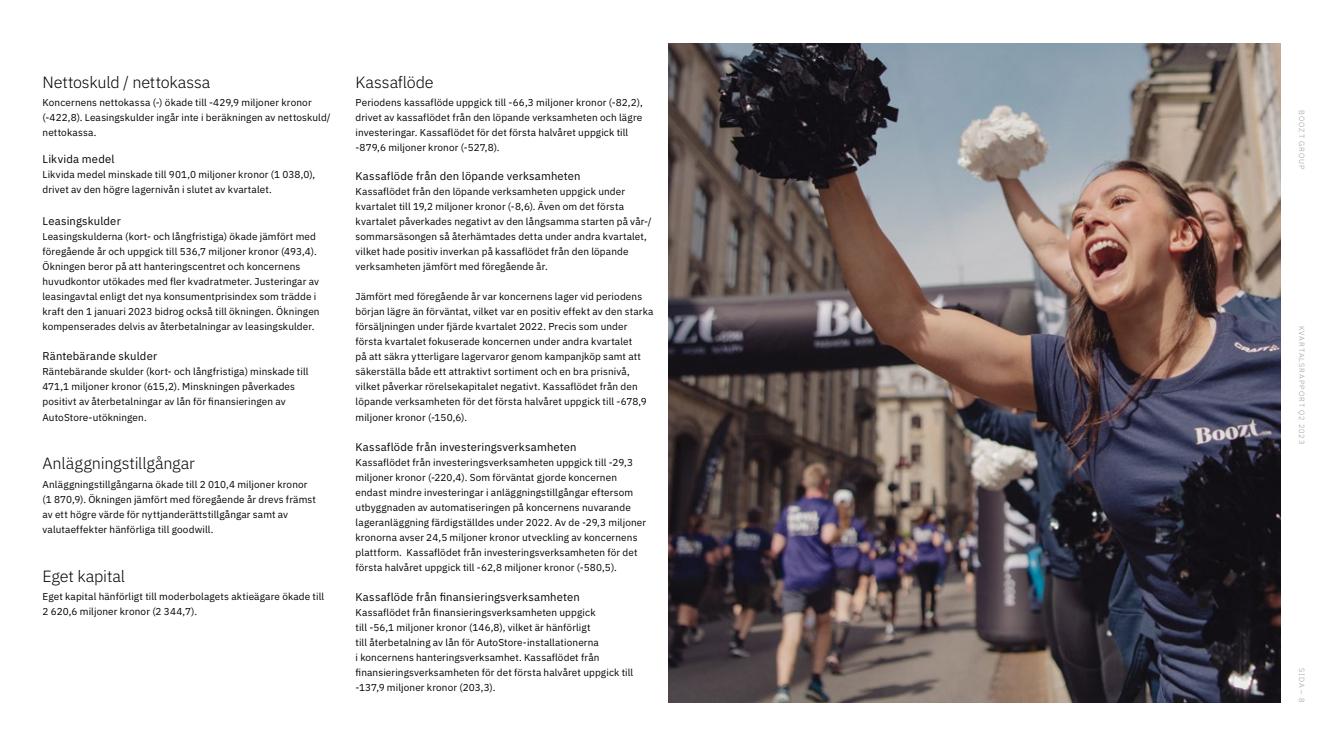
<style>
.page{position:relative;width:1323px;height:745px;background:#fff}
.page>*{position:absolute;margin:0;border:0;box-sizing:border-box;transform-origin:0 0}
.t1{font:300 16.25px "IBM Plex Sans";letter-spacing:-.01em;color:#000}
.t2{font:11.25px "IBM Plex Sans";letter-spacing:.015em;color:#000}
.t3{font:10px/15px "IBM Plex Sans";letter-spacing:.015em;color:#000}
.t4{font:300 7.5px "IBM Plex Sans";letter-spacing:.125em;color:#999}
</style>
<div class="page">
<img style="left:668px;top:43px;width:612px;height:659px">
<h1 class="t1" style="left:43px;top:70px;width:169px">Nettoskuld / nettokassa</h1>
<p class="t3" style="left:43px;top:94px;width:290px">Koncernens nettokassa (-) ökade till -429,9 miljoner kronor (-422,8). Leasingskulder ingår inte i beräkningen av nettoskuld/ nettokassa.</p>
<p class="t2" style="left:43px;top:151px;width:73px">Likvida medel</p>
<p class="t3" style="left:43px;top:166px;width:274px">Likvida medel minskade till 901,0 miljoner kronor (1 038,0), drivet av den högre lagernivån i slutet av kvartalet.</p>
<p class="t2" style="left:43px;top:212px;width:80px">Leasingskulder</p>
<p class="t3" style="left:43px;top:228px;width:279px">Leasingskulderna (kort- och långfristiga) ökade jämfört med föregående år och uppgick till 536,7 miljoner kronor (493,4).<br>Ökningen beror på att hanteringscentret och koncernens huvudkontor utökades med fler kvadratmeter. Justeringar av leasingavtal enligt det nya konsumentprisindex som trädde i kraft den 1 januari 2023 bidrog också till ökningen. Ökningen kompenserades delvis av återbetalningar av leasingskulder.</p>
<p class="t2" style="left:43px;top:347px;width:116px">Räntebärande skulder</p>
<p class="t3" style="left:43px;top:363px;width:268px">Räntebärande skulder (kort- och långfristiga) minskade till 471,1 miljoner kronor (615,2). Minskningen påverkades positivt av återbetalningar av lån för finansieringen av AutoStore-utökningen.</p>
<h1 class="t1" style="left:43px;top:451px;width:154px">Anläggningstillgångar</h1>
<p class="t3" style="left:43px;top:475px;width:275px">Anläggningstillgångarna ökade till 2 010,4 miljoner kronor (1 870,9). Ökningen jämfört med föregående år drevs främst av ett högre värde för nyttjanderättstillgångar samt av valutaeffekter hänförliga till goodwill.</p>
<h1 class="t1" style="left:43px;top:563px;width:84px">Eget kapital</h1>
<p class="t3" style="left:43px;top:588px;width:283px">Eget kapital hänförligt till moderbolagets aktieägare ökade till<br>2 620,6 miljoner kronor (2 344,7).</p>
<h1 class="t1" style="left:355px;top:70px;width:80px">Kassaflöde</h1>
<p class="t3" style="left:355px;top:94px;width:289px">Periodens kassaflöde uppgick till -66,3 miljoner kronor (-82,2), drivet av kassaflödet från den löpande verksamheten och lägre investeringar. Kassaflödet för det första halvåret uppgick till -879,6 miljoner kronor (-527,8).</p>
<p class="t2" style="left:355px;top:167px;width:227px">Kassaflöde från den löpande verksamheten</p>
<p class="t3" style="left:355px;top:183px;width:298px">Kassaflödet från den löpande verksamheten uppgick under kvartalet till 19,2 miljoner kronor (-8,6). Även om det första kvartalet påverkades negativt av den långsamma starten på vår-/ sommarsäsongen så återhämtades detta under andra kvartalet, vilket hade positiv inverkan på kassaflödet från den löpande verksamheten jämfört med föregående år.</p>
<p class="t3" style="left:355px;top:288px;width:299px">Jämfört med föregående år var koncernens lager vid periodens början lägre än förväntat, vilket var en positiv effekt av den starka försäljningen under fjärde kvartalet 2022. Precis som under första kvartalet fokuserade koncernen under andra kvartalet<br>på att säkra ytterligare lagervaror genom kampanjköp samt att säkerställa både ett attraktivt sortiment och en bra prisnivå, vilket påverkar rörelsekapitalet negativt. Kassaflödet från den löpande verksamheten för det första halvåret uppgick till -678,9 miljoner kronor (-150,6).</p>
<p class="t2" style="left:355px;top:437px;width:223px">Kassaflöde från investeringsverksamheten</p>
<p class="t3" style="left:355px;top:453px;width:292px">Kassaflödet från investeringsverksamheten uppgick till -29,3 miljoner kronor (-220,4). Som förväntat gjorde koncernen endast mindre investeringar i anläggningstillgångar eftersom utbyggnaden av automatiseringen på koncernens nuvarande lageranläggning färdigställdes under 2022. Av de -29,3 miljoner kronorna avser 24,5 miljoner kronor utveckling av koncernens plattform. Kassaflödet från investeringsverksamheten för det första halvåret uppgick till -62,8 miljoner kronor (-580,5).</p>
<p class="t2" style="left:355px;top:587px;width:226px">Kassaflöde från finansieringsverksamheten</p>
<p class="t3" style="left:355px;top:603px;width:279px">Kassaflödet från finansieringsverksamheten uppgick<br>till -56,1 miljoner kronor (146,8), vilket är hänförligt<br>till återbetalning av lån för AutoStore-installationerna<br>i koncernens hanteringsverksamhet. Kassaflödet från finansieringsverksamheten för det första halvåret uppgick till -137,9 miljoner kronor (203,3).</p>
<p class="t4" style="left:1307px;top:110px;width:61px;rotate:90deg">BOOZT GROUP</p>
<p class="t4" style="left:1307px;top:325px;width:120px;rotate:90deg">KVARTALSRAPPORT Q2 2023</p>
<p class="t4" style="left:1307px;top:667px;width:36px;rotate:90deg">SIDA – 8</p>
</div>
